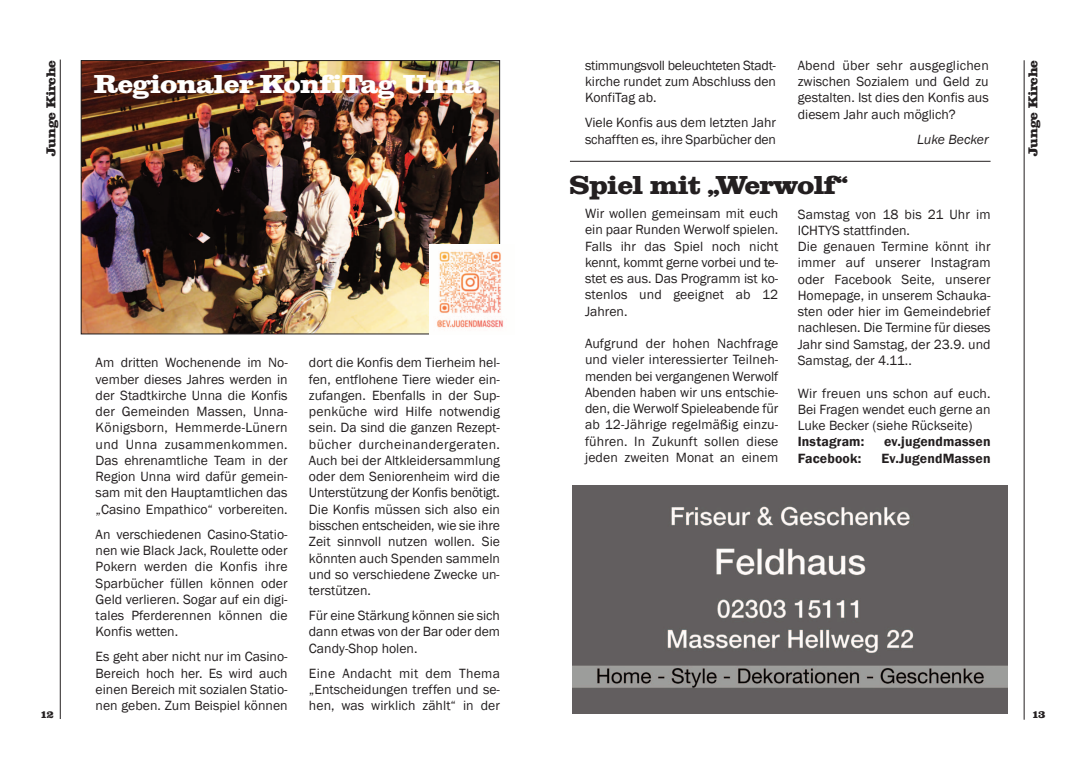
<style>
.page{position:relative;width:1085px;height:780px;background:#fff}
.page>*{position:absolute;margin:0;border:0;box-sizing:border-box;transform-origin:0 0}
.t1{font:25px "Clarendon";color:#fff}
.t2{font:25px "Clarendon";color:#231f20}
.t3{font:13.75px/16.2px "Franklin Gothic";color:#231f20;text-align:justify}
.t4{font:600 13.75px "Franklin Gothic";letter-spacing:.01em;color:#231f20}
.t5{font:italic 13.75px "Franklin Gothic";letter-spacing:-.005em;color:#231f20}
.t6{font:12.5px "Clarendon";color:#231f20}
.t7{font:10px "Clarendon";color:#231f20}
</style>
<div class="page">
<hr style="left:1023px;top:60px;width:1px;height:659px;background:#231f20">
<hr style="left:60px;top:60px;width:1px;height:659px;background:#231f20">
<img style="left:83px;top:62px;width:415px;height:270px">
<div style="left:81px;top:60px;width:419px;height:274px;border:1px solid #231f20"></div>
<img style="left:429px;top:244px;width:75px;height:90px">
<svg style="left:572px;top:713px;width:435px;height:1px"></svg>
<img style="left:572px;top:485px;width:435px;height:228px">
<hr style="left:570px;top:161px;width:420px;height:1px;background:#231f20">
<p class="t6" style="left:43px;top:156px;width:98px;rotate:-90deg">Junge Kirche</p>
<h1 class="t1" style="left:94px;top:68px;width:389px">Regionaler KonfiTag Unna</h1>
<p class="t3" style="left:585px;top:57px;width:192px">stimmungsvoll beleuchteten Stadt&shy;kirche rundet zum Abschluss den KonfiTag ab.</p>
<p class="t3" style="left:585px;top:114px;width:192px">Viele Konfis aus dem letzten Jahr schafften es, ihre Sparbücher den</p>
<p class="t3" style="left:797px;top:57px;width:192px">Abend über sehr ausgeglichen zwischen Sozialem und Geld zu gestalten. Ist dies den Konfis aus diesem Jahr auch möglich?</p>
<p class="t5" style="left:917px;top:131px;width:73px">Luke Becker</p>
<p class="t6" style="left:1025px;top:156px;width:98px;rotate:-90deg">Junge Kirche</p>
<h1 class="t2" style="left:570px;top:169px;width:280px">Spiel mit „Werwolf“</h1>
<p class="t3" style="left:797px;top:206px;width:194px;text-align:left">Samstag von 18 bis 21 Uhr im<br>ICHTYS stattfinden.<br>Die genauen Termine könnt ihr immer auf unserer Instagram oder Facebook Seite, unserer<br>Homepage, in unserem Schauka&shy;sten oder hier im Gemeindebrief nachlesen. Die Termine für dieses<br>Jahr sind Samstag, der 23.9. und<br>Samstag, der 4.11..</p>
<p class="t3" style="left:797px;top:384px;width:194px">Wir freuen uns schon auf euch.<br>Bei Fragen wendet euch gerne an Luke Becker (siehe Rückseite)</p>
<p class="t4" style="left:797px;top:433px;width:68px">Instagram:</p>
<p class="t4" style="left:884px;top:433px;width:108px">ev.jugendmassen</p>
<p class="t4" style="left:797px;top:450px;width:65px">Facebook:</p>
<p class="t4" style="left:881px;top:450px;width:110px">Ev.JugendMassen</p>
<p class="t3" style="left:585px;top:205px;width:195px">Wir wollen gemeinsam mit euch ein paar Runden Werwolf spielen.<br>Falls ihr das Spiel noch nicht kennt, kommt gerne vorbei und te&shy;stet es aus. Das Programm ist ko&shy;stenlos und geeignet ab 12<br>Jahren.</p>
<p class="t3" style="left:585px;top:335px;width:195px">Aufgrund der hohen Nachfrage und vieler interessierter Teilneh&shy;menden bei vergangenen Werwolf Abenden haben wir uns entschie&shy;den, die Werwolf Spieleabende für ab 12-Jährige regelmäßig einzu&shy;führen. In Zukunft sollen diese jeden zweiten Monat an einem</p>
<p class="t3" style="left:309px;top:354px;width:192px">dort die Konfis dem Tierheim hel&shy;fen, entflohene Tiere wieder ein&shy;zufangen. Ebenfalls in der Sup&shy;penküche wird Hilfe notwendig sein. Da sind die ganzen Rezept&shy;bücher durcheinandergeraten.<br>Auch bei der Altkleidersammlung oder dem Seniorenheim wird die Unterstützung der Konfis benötigt.<br>Die Konfis müssen sich also ein bisschen entscheiden, wie sie ihre Zeit sinnvoll nutzen wollen. Sie könnten auch Spenden sammeln und so verschiedene Zwecke un&shy;terstützen.</p>
<p class="t3" style="left:309px;top:607px;width:192px">Für eine Stärkung können sie sich dann etwas von der Bar oder dem Candy-Shop holen.</p>
<p class="t3" style="left:309px;top:664px;width:192px">Eine Andacht mit dem Thema „Entscheidungen treffen und se&shy;hen, was wirklich zählt“ in der</p>
<p class="t3" style="left:96px;top:354px;width:194px">Am dritten Wochenende im No&shy;vember dieses Jahres werden in der Stadtkirche Unna die Konfis der Gemeinden Massen, Unna-Königsborn, Hemmerde-Lünern und Unna zusammenkommen.<br>Das ehrenamtliche Team in der Region Unna wird dafür gemein&shy;sam mit den Hauptamtlichen das „Casino Empathico“ vorbereiten.</p>
<p class="t3" style="left:96px;top:526px;width:193px">An verschiedenen Casino-Statio&shy;nen wie Black Jack, Roulette oder Pokern werden die Konfis ihre Sparbücher füllen können oder Geld verlieren. Sogar auf ein digi&shy;tales Pferderennen können die Konfis wetten.</p>
<p class="t3" style="left:96px;top:648px;width:193px">Es geht aber nicht nur im Casino-Bereich hoch her. Es wird auch einen Bereich mit sozialen Statio&shy;nen geben. Zum Beispiel können</p>
<p class="t7" style="left:40px;top:707px;width:15px">12</p>
<p class="t7" style="left:1031px;top:707px;width:15px">13</p>
</div>
